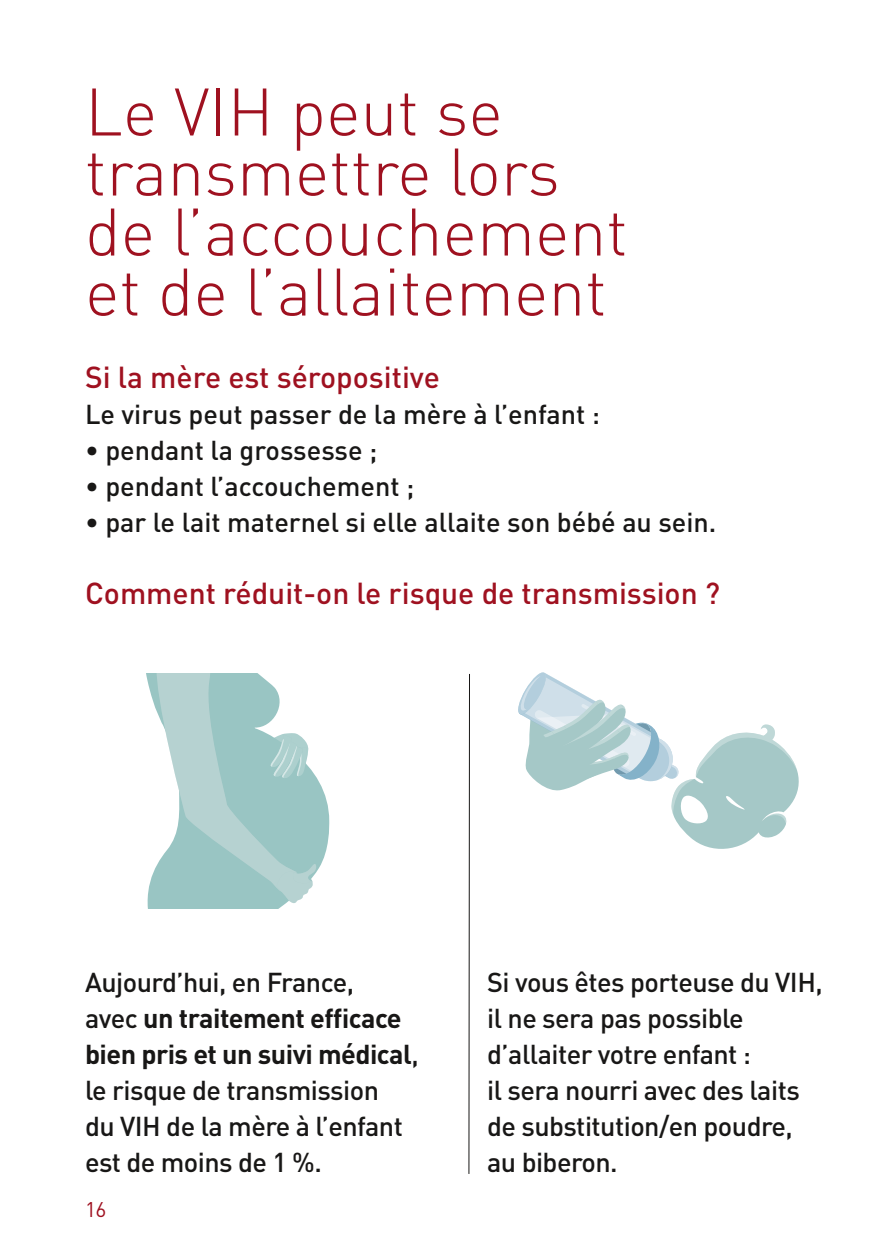
<style>
.page{position:relative;width:893px;height:1259px;background:#fff}
.page>*{position:absolute;margin:0;border:0;box-sizing:border-box;transform-origin:0 0}
.t1{font:300 66px/60px "DIN Pro";color:#9f1120}
.t2{font:500 30px "DIN Pro";color:#9f1120}
.t3{font:500 27px/36px "DIN Pro";letter-spacing:-.02em;color:#181716}
.t4{font:500 27px "DIN Pro";color:#181716}
.t5{font:21px "DIN Pro";color:#9f1120}
.s1{font-weight:700}
</style>
<div class="page">
<hr style="left:468px;top:674px;width:2px;height:500px;background:#181716">
<svg style="left:518px;top:672px;width:281px;height:177px"></svg>
<svg style="left:146px;top:674px;width:184px;height:234px"></svg>
<p class="t1" style="left:85px;top:79px;width:544px">Le VIH peut se transmettre lors de l’accouchement et de l’allaitement</p>
<p class="t2" style="left:85px;top:356px;width:356px">Si la mère est séropositive</p>
<p class="t4" style="left:85px;top:395px;width:517px">Le virus peut passer de la mère à l’enfant :</p>
<p class="t4" style="left:85px;top:431px;width:294px">• pendant la grossesse ;</p>
<p class="t4" style="left:85px;top:467px;width:331px">• pendant l’accouchement ;</p>
<p class="t4" style="left:85px;top:503px;width:633px">• par le lait maternel si elle allaite son bébé au sein.</p>
<p class="t2" style="left:85px;top:572px;width:637px">Comment réduit-on le risque de transmission ?</p>
<p class="t3" style="left:85px;top:963px;width:271px">Aujourd’hui, en France,</p>
<p class="t3" style="left:85px;top:999px;width:335px">avec <span class="s1">un traitement efficace bien pris et un suivi médical</span>, le risque de transmission<br>du VIH de la mère à l’enfant est de moins de 1 %.</p>
<p class="t5" style="left:85px;top:1195px;width:23px">16</p>
<p class="t3" style="left:487px;top:963px;width:337px">Si vous êtes porteuse du VIH, il ne sera pas possible d’allaiter votre enfant :<br>il sera nourri avec des laits de substitution/en poudre, au biberon.</p>
</div>
